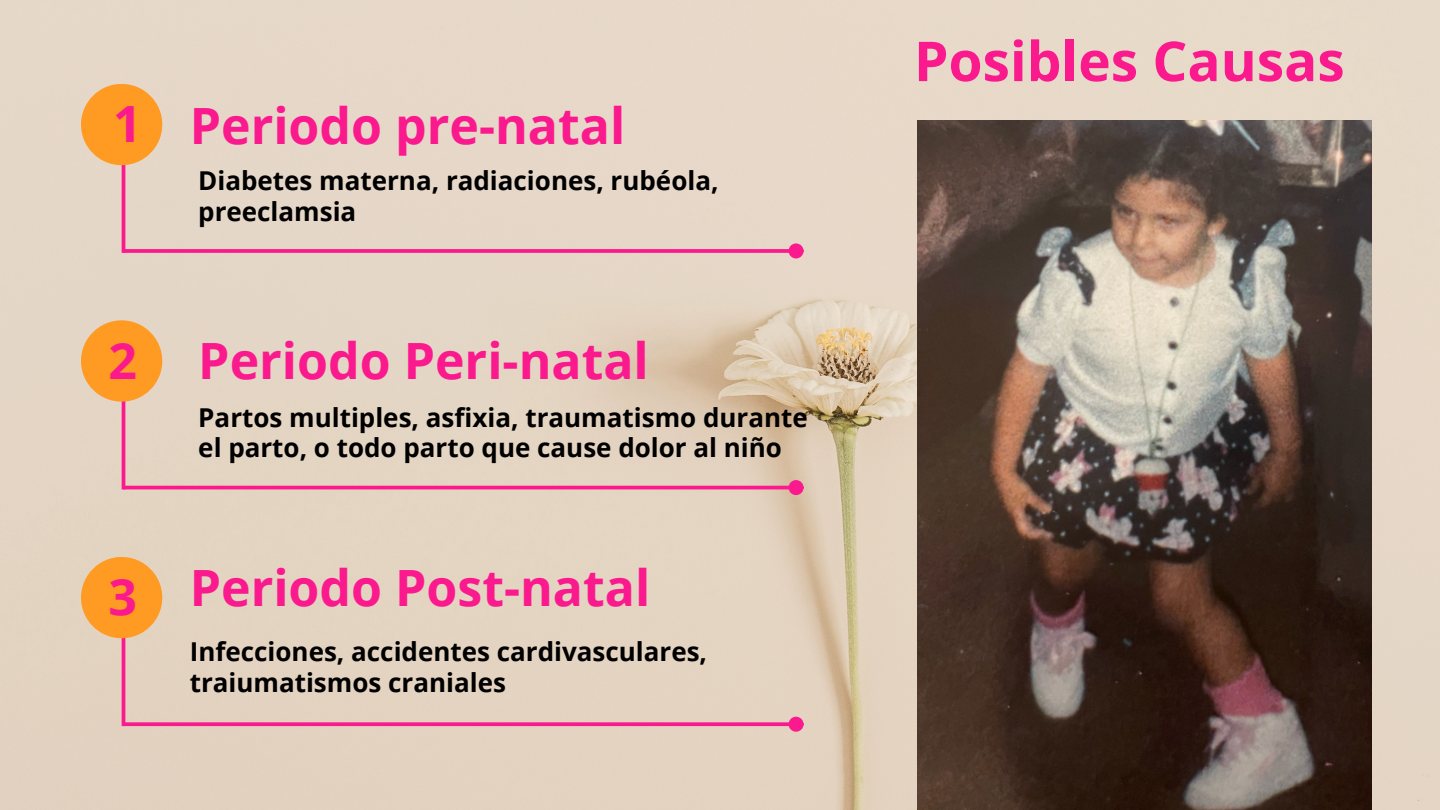
<style>
.page{position:relative;width:1440px;height:810px;background:#e4d6c5}
.page>*{position:absolute;margin:0;border:0;box-sizing:border-box;transform-origin:0 0}
.t1{font:700 55px "Open Sans";color:#fb198e}
.t2{font:700 50px "Open Sans";color:#fb198e}
.t3{font:700 26px/30.8px "Open Sans";color:#000}
</style>
<div class="page">
<svg style="left:125px;top:249px;width:664px;height:4px;background:#f92491"></svg>
<div style="left:790px;top:245px;width:12px;height:12px;background:#fb198e;border-radius:50%"></div>
<div style="left:789px;top:243px;width:15px;height:15px;border:4px solid #fb198e;border-radius:50%"></div>
<hr style="left:122px;top:147px;width:3px;height:106px;background:#fb198e">
<div style="left:81px;top:84px;width:81px;height:81px;background:#ff9a22;border-radius:50%"></div>
<hr style="left:122px;top:386px;width:3px;height:103px;background:#fb198e">
<div style="left:81px;top:320px;width:81px;height:82px;background:#ff9a22;border-radius:50%"></div>
<hr style="left:122px;top:622px;width:3px;height:104px;background:#fb198e">
<div style="left:81px;top:557px;width:81px;height:81px;background:#ff9a22;border-radius:50%"></div>
<hr style="left:124px;top:486px;width:665px;height:3px;background:#fb198e">
<div style="left:790px;top:482px;width:12px;height:11px;background:#fb198e;border-radius:50%"></div>
<div style="left:789px;top:480px;width:15px;height:15px;border:4px solid #fb198e;border-radius:50%"></div>
<svg style="left:125px;top:722px;width:664px;height:4px;background:#f82892"></svg>
<div style="left:790px;top:719px;width:12px;height:11px;background:#fb198e;border-radius:50%"></div>
<div style="left:789px;top:717px;width:15px;height:15px;border:4px solid #fb198e;border-radius:50%"></div>
<img style="left:917px;top:121px;width:455px;height:689px">
<p class="t2" style="left:113px;top:89px;width:30px">1</p>
<p class="t2" style="left:109px;top:325px;width:30px">2</p>
<h1 class="t2" style="left:109px;top:562px;width:30px">3</h1>
<p class="t2" style="left:190px;top:90px;width:437px">Periodo pre-natal</p>
<p class="t3" style="left:198px;top:164px;width:522px">Diabetes materna, radiaciones, rubéola, preeclamsia</p>
<h1 class="t2" style="left:198px;top:325px;width:452px">Periodo Peri-natal</h1>
<h1 class="t3" style="left:198px;top:401px;width:611px">Partos multiples, asfixia, traumatismo durante el parto, o todo parto que cause dolor al niño</h1>
<h1 class="t2" style="left:190px;top:553px;width:462px">Periodo Post-natal</h1>
<p class="t3" style="left:190px;top:636px;width:519px">Infecciones, accidentes cardivasculares, traiumatismos craniales</p>
<p class="t1" style="left:914px;top:22px;width:432px">Posibles Causas</p>
</div>
